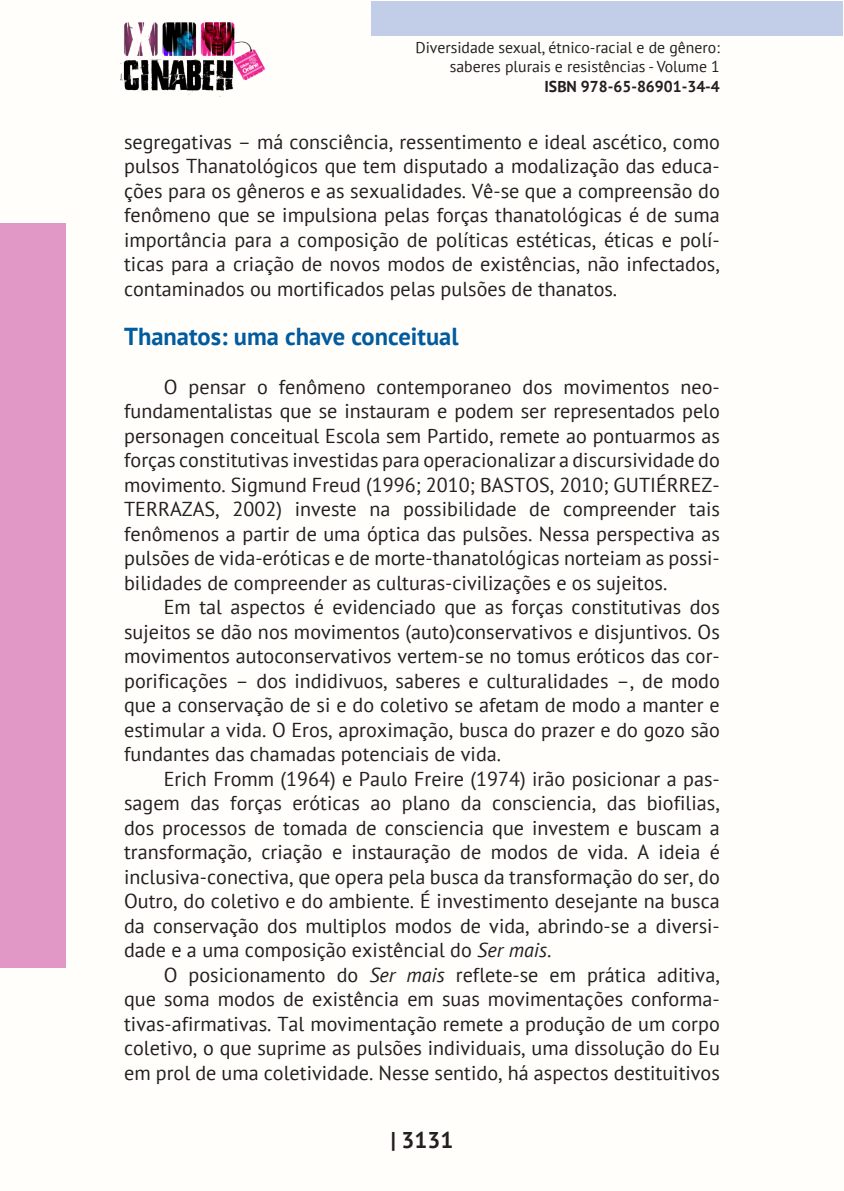
<style>
.page{position:relative;width:844px;height:1191px;background:#fff}
.page>*{position:absolute;margin:0;border:0;box-sizing:border-box;transform-origin:0 0}
._9_SUBTÍTULOS{font:700 24.5px "PT Sans";color:#015b9e}
.t1{font:700 22.75px "PT Sans";color:#231f20}
._8_CORPO{font:20.12px/24.5px "PT Sans";color:#231f20;text-align:justify}
.t2{font:15.75px/18.9px "PT Sans";color:#231f20;text-align:right}
.t3{font:700 15.75px "PT Sans";color:#231f20}
.s1{font-style:italic}
</style>
<div class="page">
<div style="left:0;top:0;width:843px;height:1191px;background:#fffefa"></div>
<div style="left:371px;top:1px;width:471px;height:35px;background:#c2cde7"></div>
<div style="left:0;top:223px;width:65px;height:744px;background:#e198c7"></div>
<img style="left:120px;top:22px;width:144px;height:75px">
<p class="t2" style="left:415px;top:38px;width:306px">Diversidade sexual, étnico-racial e de gênero: saberes plurais e resistências - Volume 1</p>
<p class="t3" style="left:544px;top:76px;width:177px">ISBN 978-65-86901-34-4</p>
<p class="_8_CORPO" style="left:124px;top:129px;width:597px">segregativas – má consciência, ressentimento e ideal ascético, como pulsos Thanatológicos que tem disputado a modalização das educa&shy;ções para os gêneros e as sexualidades. Vê-se que a compreensão do fenômeno que se impulsiona pelas forças thanatológicas é de suma importância para a composição de políticas estéticas, éticas e polí&shy;ticas para a criação de novos modos de existências, não infectados, contaminados ou mortificados pelas pulsões de thanatos.</p>
<p class="_9_SUBTÍTULOS" style="left:124px;top:320px;width:336px">Thanatos: uma chave conceitual</p>
<p class="_8_CORPO" style="left:124px;top:374px;width:597px;text-indent:40px">O pensar o fenômeno contemporaneo dos movimentos neo&shy;fundamentalistas que se instauram e podem ser representados pelo personagen conceitual Escola sem Partido, remete ao pontuarmos as forças constitutivas investidas para operacionalizar a discursividade do movimento. Sigmund Freud (1996; 2010; BASTOS, 2010; GUTIÉRREZ-TERRAZAS, 2002) investe na possibilidade de compreender tais fenômenos a partir de uma óptica das pulsões. Nessa perspectiva as pulsões de vida-eróticas e de morte-thanatológicas norteiam as possi&shy;bilidades de compreender as culturas-civilizações e os sujeitos.</p>
<p class="_8_CORPO" style="left:124px;top:594px;width:597px;text-indent:40px">Em tal aspectos é evidenciado que as forças constitutivas dos sujeitos se dão nos movimentos (auto)conservativos e disjuntivos. Os movimentos autoconservativos vertem-se no tomus eróticos das cor&shy;porificações – dos indidivuos, saberes e culturalidades –, de modo que a conservação de si e do coletivo se afetam de modo a manter e estimular a vida. O Eros, aproximação, busca do prazer e do gozo são fundantes das chamadas potenciais de vida.</p>
<p class="_8_CORPO" style="left:124px;top:766px;width:597px;text-indent:40px">Erich Fromm (1964) e Paulo Freire (1974) irão posicionar a pas&shy;sagem das forças eróticas ao plano da consciencia, das biofilias, dos processos de tomada de consciencia que investem e buscam a transformação, criação e instauração de modos de vida. A ideia é inclusiva-conectiva, que opera pela busca da transformação do ser, do Outro, do coletivo e do ambiente. É investimento desejante na busca da conservação dos multiplos modos de vida, abrindo-se a diversi&shy;dade e a uma composição existêncial do <span class="s1">Ser mais</span>.</p>
<p class="_8_CORPO" style="left:124px;top:962px;width:597px;text-indent:40px">O posicionamento do <span class="s1">Ser mais</span> reflete-se em prática aditiva, que soma modos de existência em suas movimentações conforma&shy;tivas-afirmativas. Tal movimentação remete a produção de um corpo coletivo, o que suprime as pulsões individuais, uma dissolução do Eu em prol de uma coletividade. Nesse sentido, há aspectos destituitivos</p>
<p class="t1" style="left:390px;top:1125px;width:64px">| 3131</p>
</div>
